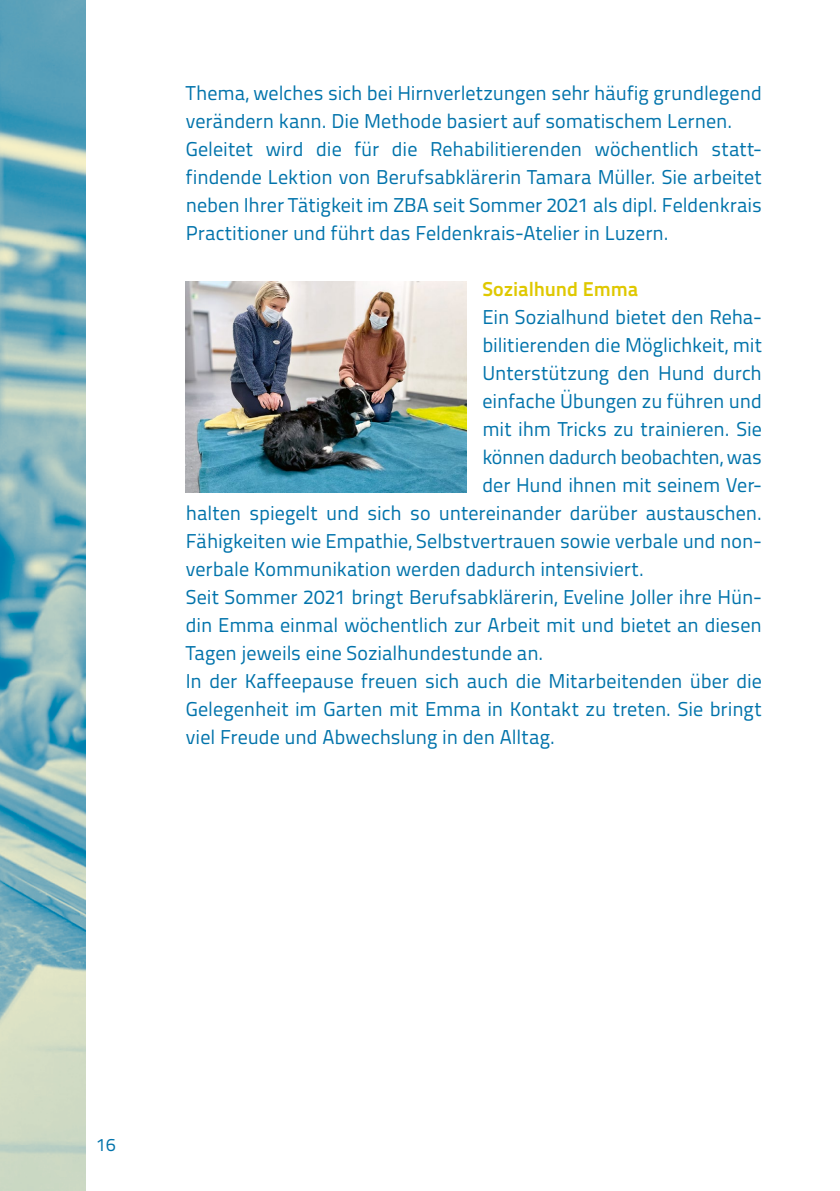
<style>
.page{position:relative;width:840px;height:1191px;background:#fff}
.page>*{position:absolute;margin:0;border:0;box-sizing:border-box;transform-origin:0 0}
.Fliesstext{font:20px/28px "Titillium Text 22 L";color:#0073ab}
.Untertitel_Fliesstex{font:700 20px "Titillium Text 22 L";letter-spacing:-.005em;color:#dfc800}
.t1{font:18px "Titillium Text 22 L";color:#0073ab}
</style>
<div class="page">
<img style="left:0;top:0;width:85px;height:1191px">
<img style="left:186px;top:282px;width:280px;height:210px">
<p class="Fliesstext" style="left:186px;top:78px;width:577px">Thema, welches sich bei Hirnverletzungen sehr häufig grundlegend verändern kann. Die Methode basiert auf somatischem Lernen.</p>
<p class="Fliesstext" style="left:186px;top:134px;width:577px">Geleitet wird die für die Rehabilitierenden wöchentlich statt&shy;findende Lektion von Berufsabklärerin Tamara Müller. Sie arbeitet neben Ihrer Tätigkeit im ZBA seit Sommer 2021 als dipl. Feldenkrais Practitioner und führt das Feldenkrais-Atelier in Luzern.</p>
<p class="Untertitel_Fliesstex" style="left:482px;top:274px;width:157px">Sozialhund Emma</p>
<p class="Fliesstext" style="left:482px;top:302px;width:281px">Ein Sozialhund bietet den Reha-</p>
<p class="Fliesstext" style="left:482px;top:330px;width:281px">bilitierenden die Möglichkeit, mit</p>
<p class="Fliesstext" style="left:482px;top:358px;width:281px">Unterstützung den Hund durch</p>
<p class="Fliesstext" style="left:482px;top:386px;width:281px">einfache Übungen zu führen und</p>
<p class="Fliesstext" style="left:482px;top:414px;width:281px">mit ihm Tricks zu trainieren. Sie</p>
<p class="Fliesstext" style="left:482px;top:442px;width:281px">können dadurch beobachten, was</p>
<p class="Fliesstext" style="left:482px;top:470px;width:281px">der Hund ihnen mit seinem Ver-</p>
<p class="Fliesstext" style="left:186px;top:498px;width:577px">halten spiegelt und sich so untereinander darüber austauschen.</p>
<p class="Fliesstext" style="left:186px;top:526px;width:577px">Fähigkeiten wie Empathie, Selbstvertrauen sowie verbale und non-</p>
<p class="Fliesstext" style="left:186px;top:554px;width:459px">verbale Kommunikation werden dadurch intensiviert.</p>
<p class="Fliesstext" style="left:186px;top:582px;width:577px;text-align:justify">Seit Sommer 2021 bringt Berufsabklärerin, Eveline Joller ihre Hün&shy;din Emma einmal wöchentlich zur Arbeit mit und bietet an diesen Tagen jeweils eine Sozialhundestunde an.</p>
<p class="Fliesstext" style="left:186px;top:666px;width:577px;text-align:justify">In der Kaffeepause freuen sich auch die Mitarbeitenden über die Gelegenheit im Garten mit Emma in Kontakt zu treten. Sie bringt viel Freude und Abwechslung in den Alltag.</p>
<p class="t1" style="left:96px;top:1131px;width:21px">16</p>
</div>
